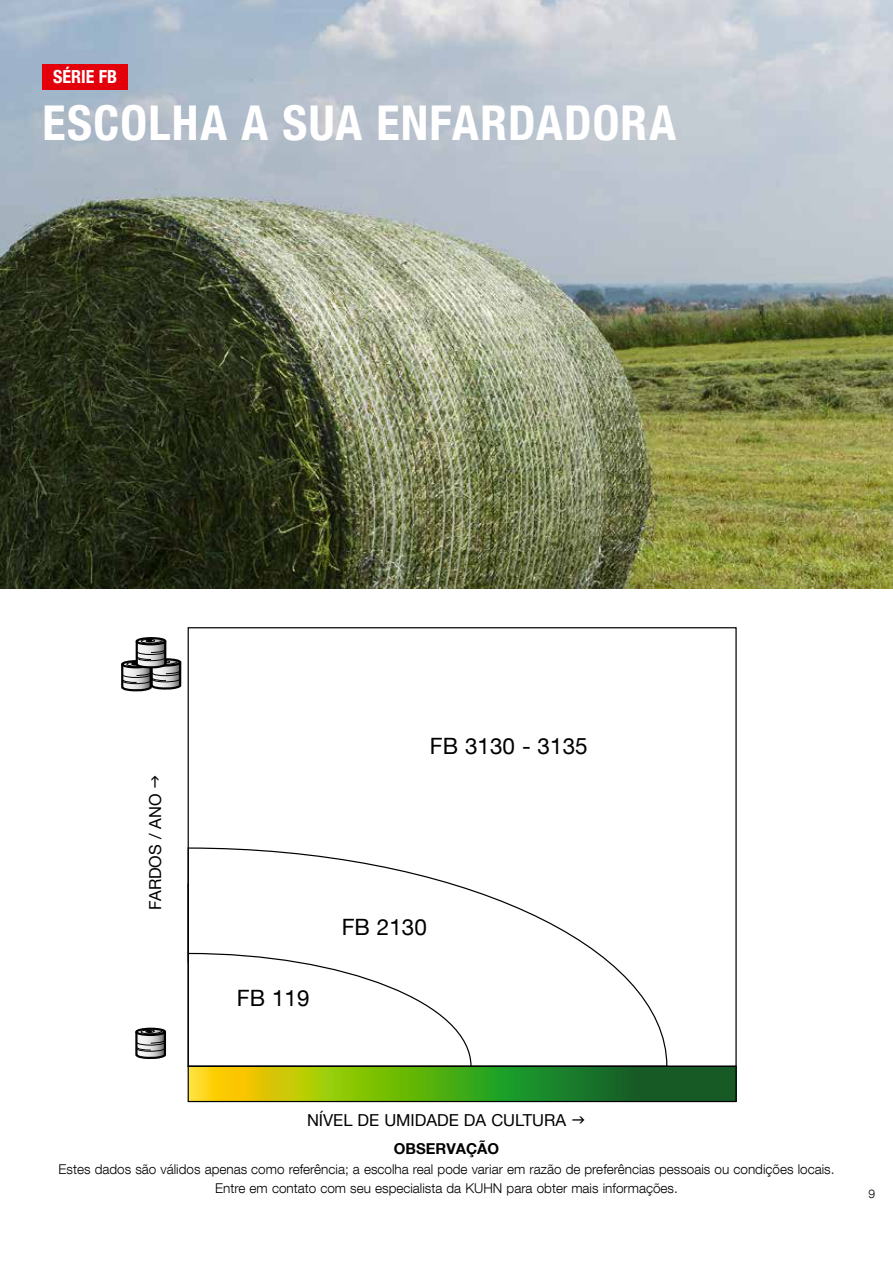
<style>
.page{position:relative;width:893px;height:1263px;background:#fff}
.page>*{position:absolute;margin:0;border:0;box-sizing:border-box;transform-origin:0 0}
.t1{font:700 condensed 48px "Helvetica Neue LT Com";letter-spacing:.025em;color:#fff}
.t2{font:22.5px "Helvetica Neue LT Com";color:#000}
.t3{font:700 condensed 18px "Helvetica Neue LT Com";color:#fff}
.t4{font:16.5px "Helvetica Neue LT Com";color:#000}
.t5{font:700 15px "Helvetica Neue LT Com";color:#000}
.t6{font:300 13.5px/19.5px "Helvetica Neue LT Com";color:#000;text-align:center}
.t7{font:300 12px "Helvetica Neue LT Com";color:#000}
</style>
<div class="page">
<img style="left:0;top:0;width:893px;height:589px">
<svg style="left:190px;top:1068px;width:545px;height:32px;background:#609d17"></svg>
<div style="left:188px;top:1066px;width:549px;height:36px;border:1px solid #000"></div>
<svg style="left:187px;top:847px;width:481px;height:220px"></svg>
<div style="left:135px;top:1027px;width:31px;height:9px;border:2px solid #000;border-radius:50%"></div>
<svg style="left:135px;top:1029px;width:31px;height:30px"></svg>
<div style="left:136px;top:637px;width:30px;height:8px;border:2px solid #000;border-radius:50%"></div>
<svg style="left:121px;top:638px;width:61px;height:54px"></svg>
<div style="left:43px;top:64px;width:85px;height:25px;background:#e3000b"></div>
<h3 class="t3" style="left:53px;top:66px;width:65px">SÉRIE FB</h3>
<h1 class="t1" style="left:43px;top:94px;width:635px">ESCOLHA A SUA ENFARDADORA</h1>
<p class="t4" style="left:145px;top:910px;width:118px;rotate:-90deg">FARDOS / ANO</p>
<h2 class="t2" style="left:430px;top:732px;width:159px">FB 3130 - 3135</h2>
<h2 class="t2" style="left:237px;top:984px;width:74px">FB 119</h2>
<h2 class="t2" style="left:342px;top:913px;width:87px">FB 2130</h2>
<p class="t4" style="left:307px;top:1110px;width:261px">NÍVEL DE UMIDADE DA CULTURA</p>
<p class="t5" style="left:394px;top:1139px;width:107px">OBSERVAÇÃO</p>
<p class="t6" style="left:59px;top:1159px;width:777px">Estes dados são válidos apenas como referência; a escolha real pode variar em razão de preferências pessoais ou condições locais.<br>Entre em contato com seu especialista da KUHN para obter mais informações.</p>
<p class="t7" style="left:868px;top:1186px;width:8px">9</p>
</div>
